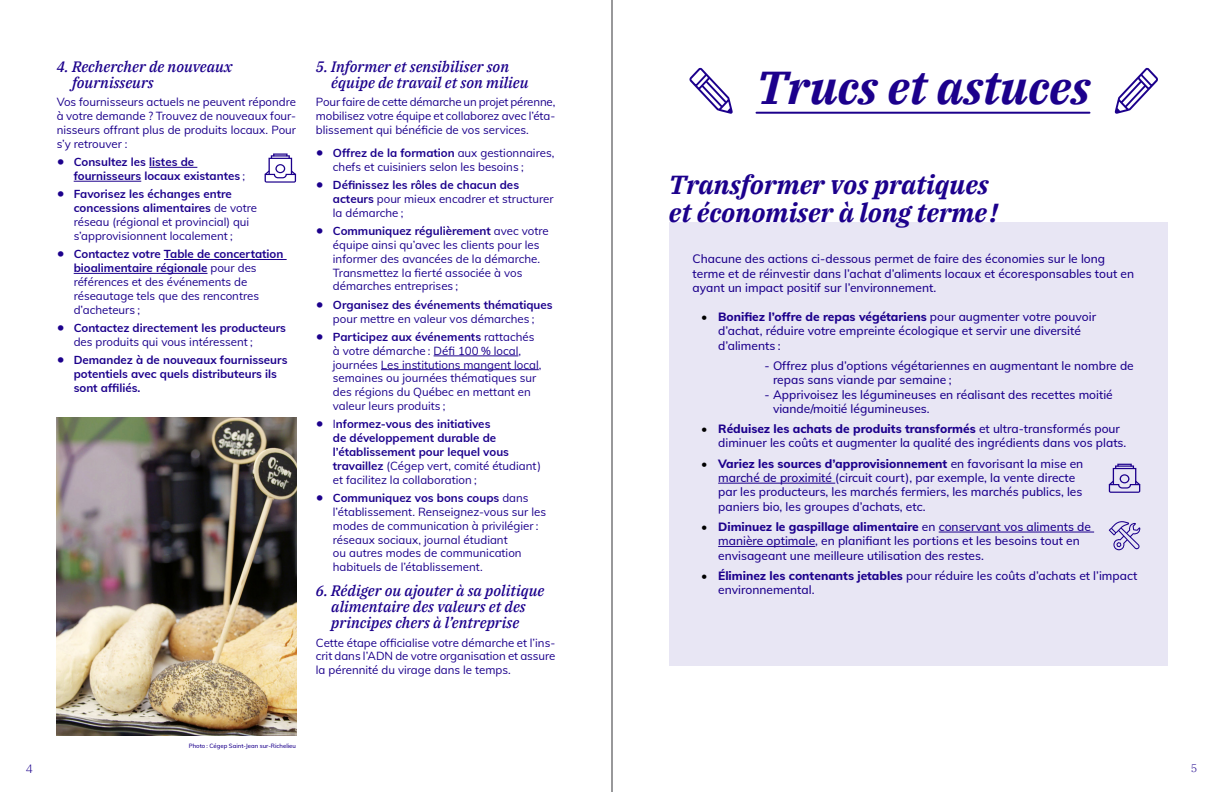
<style>
.page{position:relative;width:1224px;height:792px;background:#fff}
.page>*{position:absolute;margin:0;border:0;box-sizing:border-box;transform-origin:0 0}
.t1{font:italic 700 46px "IBM Plex Serif";color:#1c008c}
.t2{font:italic 700 26px/28px "IBM Plex Serif";color:#1c008c}
.t3{font:italic 500 15px/16px "IBM Plex Serif";color:#1c008c}
.t4{font:500 12px/14.4px "Muli";color:#1c008c}
.t5{font:300 12px "IBM Plex Serif";color:#1c008c}
.t6{font:700 11.6px/13.9px "Muli";color:#1c008c}
.t7{font:11.5px/13.8px "Muli";color:#1c008c}
.t8{font:300 11px "IBM Plex Serif";color:#1c008c}
.t9{font:500 6px "Muli";color:#1c008c}
.s1{font-weight:500;font-size:15px}
.s2{font-weight:400;font-size:11.5px}
.s3{font-weight:700;font-size:11.6px}
.s4{font-weight:400;color:#000}
.s5{font-weight:800}
</style>
<div class="page">
<hr style="left:612px;top:0;width:1px;height:792px;background:#333236">
<hr style="left:149px;top:167px;width:48px;height:1px;background:#1c008c">
<hr style="left:74px;top:181px;width:67px;height:1px;background:#1c008c">
<hr style="left:164px;top:259px;width:123px;height:1px;background:#1c008c">
<hr style="left:74px;top:273px;width:134px;height:1px;background:#1c008c">
<hr style="left:434px;top:356px;width:84px;height:1px;background:#1c008c">
<hr style="left:381px;top:369px;width:158px;height:1px;background:#1c008c">
<img style="left:57px;top:418px;width:239px;height:317px">
<div style="left:669px;top:222px;width:499px;height:443px;background:#e8e6f4"></div>
<hr style="left:756px;top:112px;width:334px;height:2px;background:#1c008c">
<hr style="left:718px;top:483px;width:117px;height:1px;background:#1c008c">
<hr style="left:939px;top:532px;width:155px;height:1px;background:#1c008c">
<hr style="left:718px;top:546px;width:97px;height:1px;background:#1c008c">
<svg style="left:1115px;top:68px;width:43px;height:46px"></svg>
<svg style="left:689px;top:68px;width:44px;height:46px"></svg>
<svg style="left:1109px;top:521px;width:31px;height:29px"></svg>
<svg style="left:1109px;top:464px;width:31px;height:29px"></svg>
<svg style="left:265px;top:153px;width:31px;height:30px"></svg>
<h3 class="t3" style="left:72px;top:58px;width:162px;text-indent:-15px">4. Rechercher de nouveaux fournisseurs</h3>
<p class="t7" style="left:57px;top:95px;width:241px;text-align:justify">Vos fournisseurs actuels ne peuvent répondre à votre demande ? Trouvez de nouveaux four&shy;nisseurs offrant plus de produits locaux. Pour s’y retrouver :</p>
<p class="t6" style="left:74px;top:154px;width:173px;text-indent:-17px"><span class="s1">•</span> Consultez les listes de fournisseurs locaux existantes <span class="s2">;</span></p>
<p class="t6" style="left:74px;top:187px;width:185px;text-indent:-17px"><span class="s1">•</span> Favorisez les échanges entre concessions alimentaires <span class="s2">de votre</span></p>
<p class="t7" style="left:74px;top:215px;width:177px">réseau (régional et provincial) qui s’approvisionnent localement ;</p>
<p class="t6" style="left:74px;top:247px;width:211px;text-indent:-17px"><span class="s1">•</span> Contactez votre Table de concertation bioalimentaire régionale <span class="s2">pour des</span></p>
<p class="t7" style="left:74px;top:274px;width:187px">références et des événements de réseautage tels que des rencontres d’acheteurs ;</p>
<p class="t6" style="left:57px;top:320px;width:231px"><span class="s1">•</span> Contactez directement les producteurs</p>
<p class="t7" style="left:74px;top:334px;width:181px">des produits qui vous intéressent ;</p>
<p class="t6" style="left:74px;top:353px;width:215px;text-indent:-17px"><span class="s1">•</span> Demandez à de nouveaux fournisseurs potentiels avec quels distributeurs ils sont affiliés.</p>
<h3 class="t3" style="left:331px;top:58px;width:199px;text-indent:-15px">5. Informer et sensibiliser son équipe de travail et son milieu</h3>
<p class="t7" style="left:316px;top:95px;width:241px;text-align:justify">Pour faire de cette démarche un projet pérenne, mobilisez votre équipe et collaborez avec l’éta&shy;blissement qui bénéficie de vos services.</p>
<p class="t6" style="left:316px;top:145px;width:240px"><span class="s1">•</span> Offrez de la formation <span class="s2">aux gestionnaires,</span></p>
<p class="t7" style="left:333px;top:159px;width:192px">chefs et cuisiniers selon les besoins ;</p>
<p class="t6" style="left:316px;top:177px;width:205px"><span class="s1">•</span> Définissez les rôles de chacun des</p>
<p class="t7" style="left:333px;top:191px;width:222px"><span class="s3">acteurs</span> pour mieux encadrer et structurer la démarche ;</p>
<p class="t6" style="left:316px;top:223px;width:234px"><span class="s1">•</span> Communiquez régulièrement <span class="s2">avec votre</span></p>
<p class="t7" style="left:333px;top:237px;width:209px">équipe ainsi qu’avec les clients pour les informer des avancées de la démarche.<br>Transmettez la fierté associée à vos démarches entreprises ;</p>
<p class="t6" style="left:316px;top:297px;width:238px"><span class="s1">•</span> Organisez des événements thématiques</p>
<p class="t7" style="left:333px;top:311px;width:203px">pour mettre en valeur vos démarches ;</p>
<p class="t6" style="left:316px;top:329px;width:220px"><span class="s1">•</span> Participez aux événements <span class="s2">rattachés</span></p>
<p class="t7" style="left:333px;top:343px;width:210px">à votre démarche : Défi 100 % local, journées Les institutions mangent local, semaines ou journées thématiques sur des régions du Québec en mettant en valeur leurs produits ;</p>
<p class="t6" style="left:333px;top:417px;width:178px;text-indent:-17px"><span class="s1">•</span> <span class="s2">I</span>nformez-vous des initiatives<br>de développement durable de l’établissement pour lequel vous</p>
<p class="t7" style="left:333px;top:458px;width:210px"><span class="s3">travaillez</span> (Cégep vert, comité étudiant) et facilitez la collaboration ;</p>
<p class="t6" style="left:316px;top:491px;width:214px"><span class="s1">•</span> Communiquez vos bons coups <span class="s2">dans</span></p>
<p class="t7" style="left:333px;top:504px;width:215px">l’établissement. Renseignez-vous sur les modes de communication à privilégier : réseaux sociaux, journal étudiant<br>ou autres modes de communication habituels de l’établissement.</p>
<h3 class="t3" style="left:331px;top:582px;width:215px;text-indent:-15px">6. Rédiger ou ajouter à sa politique alimentaire des valeurs et des principes chers à l’entreprise</h3>
<p class="t7" style="left:316px;top:635px;width:241px;text-align:justify">Cette étape officialise votre démarche et l’ins&shy;crit dans l’ADN de votre organisation et assure la pérennité du virage dans le temps.</p>
<p class="t9" style="left:189px;top:741px;width:109px">Photo : Cégep Saint-Jean sur-Richelieu</p>
<h1 class="t1" style="left:756px;top:51px;width:335px">Trucs et astuces</h1>
<h2 class="t2" style="left:669px;top:169px;width:330px">Transformer vos pratiques et économiser à long terme !</h2>
<p class="t4" style="left:693px;top:251px;width:443px">Chacune des actions ci-dessous permet de faire des économies sur le long terme et de réinvestir dans l’achat d’aliments locaux et écoresponsables tout en ayant un impact positif sur l’environnement.</p>
<p class="t4" style="left:718px;top:309px;width:379px;text-indent:-17px"><span class="s4">•</span> <span class="s5">Bonifiez l’offre de repas végétariens</span> pour augmenter votre pouvoir d’achat, réduire votre empreinte écologique et servir une diversité d’aliments :</p>
<p class="t4" style="left:773px;top:358px;width:362px;text-indent:-8px">- Offrez plus d’options végétariennes en augmentant le nombre de repas sans viande par semaine ;</p>
<p class="t4" style="left:773px;top:387px;width:341px;text-indent:-8px">- Apprivoisez les légumineuses en réalisant des recettes moitié viande/moitié légumineuses.</p>
<p class="t4" style="left:718px;top:421px;width:410px;text-indent:-17px"><span class="s4">•</span> <span class="s5">Réduisez les achats de produits transformés</span> et ultra-transformés pour diminuer les coûts et augmenter la qualité des ingrédients dans vos plats.</p>
<p class="t4" style="left:718px;top:455px;width:367px;text-indent:-17px"><span class="s4">•</span> <span class="s5">Variez les sources d’approvisionnement</span> en favorisant la mise en marché de proximité (circuit court), par exemple, la vente directe par les producteurs, les marchés fermiers, les marchés publics, les paniers bio, les groupes d’achats, etc.</p>
<p class="t4" style="left:718px;top:519px;width:374px;text-indent:-17px"><span class="s4">•</span> <span class="s5">Diminuez le gaspillage alimentaire</span> en conservant vos aliments de manière optimale, en planifiant les portions et les besoins tout en envisageant une meilleure utilisation des restes.</p>
<p class="t4" style="left:718px;top:568px;width:421px;text-indent:-17px"><span class="s4">•</span> <span class="s5">Éliminez les contenants jetables</span> pour réduire les coûts d’achats et l’impact environnemental.</p>
<p class="t5" style="left:26px;top:759px;width:9px">4</p>
<p class="t8" style="left:1191px;top:759px;width:8px">5</p>
</div>
